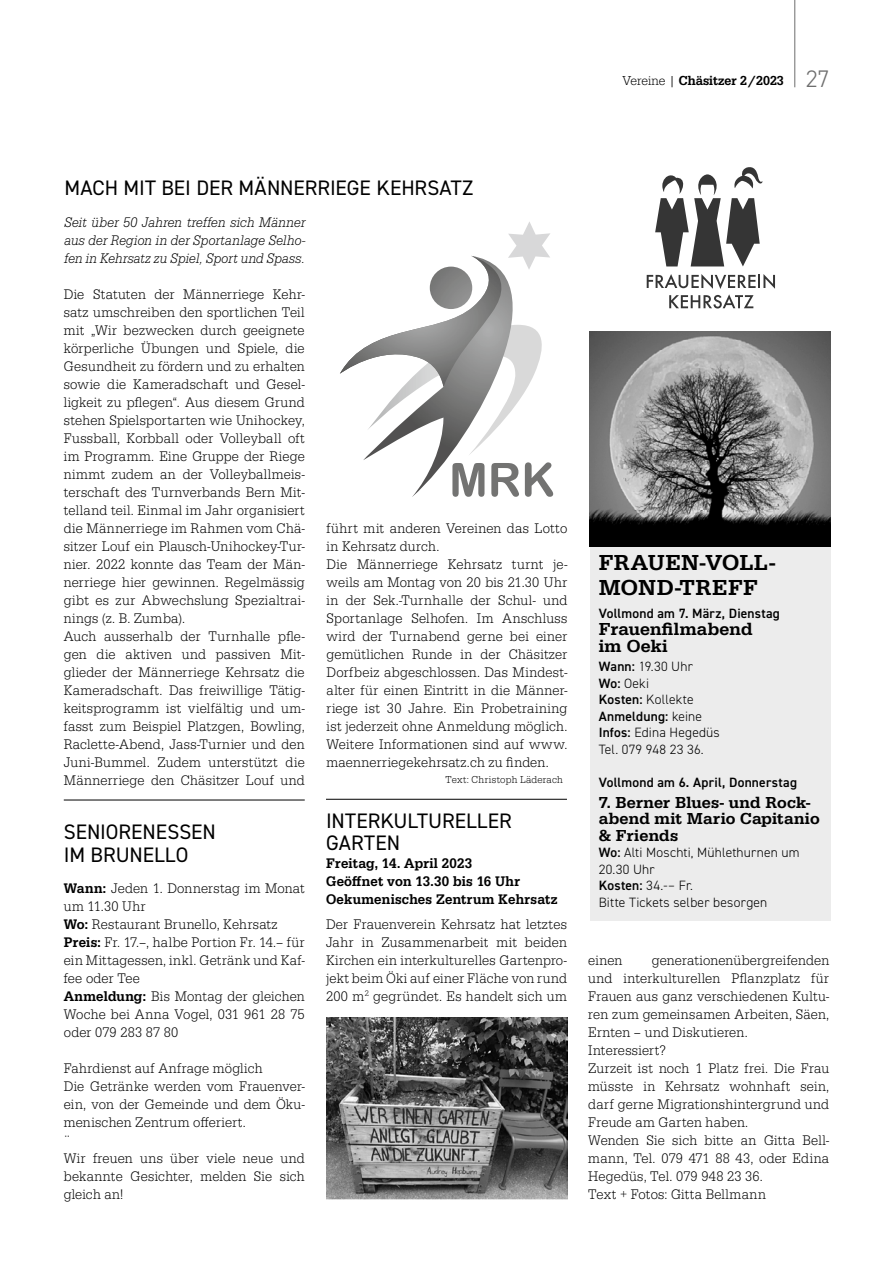
<style>
.page{position:relative;width:893px;height:1263px;background:#fff}
.page>*{position:absolute;margin:0;border:0;box-sizing:border-box;transform-origin:0 0}
.t1{font:500 22.5px/25.5px "Serifa";letter-spacing:.025em;color:#000}
.t2{font:21px/22.5px "DIN2014";letter-spacing:-.005em;color:#000}
.t3{font:500 18px/16.5px "Serifa";letter-spacing:.01em;color:#000}
.t4{font:500 16.5px/16.5px "Serifa";letter-spacing:.01em;color:#000}
.t5{font:300 14.4px/18px "Serifa";letter-spacing:.015em;color:#000;scale:.93 1}
.t6{font:italic 300 14.4px/18px "Serifa";letter-spacing:.015em;color:#000;text-align:justify;scale:.93 1}
.t7{font:500 14.4px/18px "Serifa";letter-spacing:.02em;color:#000;scale:.93 1}
.t8{font:300 13.5px/16.5px "DIN2014";letter-spacing:.01em;color:#000}
.t9{font:600 13.5px "DIN2014";letter-spacing:.015em;color:#000}
.t10{font:500 13.5px "Serifa";color:#000;scale:.93 1}
.t11{font:300 10.5px "Serifa";letter-spacing:.02em;color:#000;scale:.93 1}
.s1{font-weight:300}
.s2{font-family:"DIN2014";font-weight:300;font-size:24px;color:#6e6e6e}
.s3{font-weight:500}
.s4{font-weight:600}
</style>
<div class="page">
<hr style="left:794px;top:0;width:1px;height:87px;background:#6e6e6e">
<svg style="left:508px;top:222px;width:42px;height:34px"></svg>
<img style="left:363px;top:256px;width:191px;height:241px">
<img style="left:340px;top:256px;width:181px;height:131px">
<div style="left:590px;top:529px;width:241px;height:391px;background:#ececec"></div>
<img style="left:589px;top:332px;width:241px;height:215px">
<svg style="left:647px;top:274px;width:128px;height:34px"></svg>
<svg style="left:655px;top:167px;width:107px;height:99px"></svg>
<img style="left:326px;top:1017px;width:242px;height:182px">
<hr style="left:64px;top:800px;width:241px;height:1px;background:#000">
<hr style="left:326px;top:799px;width:241px;height:1px;background:#000">
<p class="t10" style="left:623px;top:73px;width:224px"><span class="s1">Vereine |</span> Chäsitzer 2 / 2023 <span class="s2">27</span></p>
<h2 class="t2" style="left:64px;top:176px;width:410px">MACH MIT BEI DER MÄNNERRIEGE KEHRSATZ</h2>
<p class="t6" style="left:64px;top:214px;width:261px">Seit über 50 Jahren treffen sich Männer aus der Region in der Sportanlage Selho&shy;fen in Kehrsatz zu Spiel, Sport und Spass.</p>
<p class="t5" style="left:64px;top:285px;width:261px">Die Statuten der Männerriege Kehr&shy;satz umschreiben den sportlichen Teil mit „Wir bezwecken durch geeignete körperliche Übungen und Spiele, die Gesundheit zu fördern und zu erhalten sowie die Kameradschaft und Gesel&shy;ligkeit zu pflegen“. Aus diesem Grund stehen Spielsportarten wie Unihockey, Fussball, Korbball oder Volleyball oft im Programm. Eine Gruppe der Riege nimmt zudem an der Volleyballmeis&shy;terschaft des Turnverbands Bern Mit&shy;telland teil. Einmal im Jahr organisiert die Männerriege im Rahmen vom Chä&shy;sitzer Louf ein Plausch-Unihockey-Tur&shy;nier. 2022 konnte das Team der Män&shy;nerriege hier gewinnen. Regelmässig gibt es zur Abwechslung Spezialtrai&shy;nings (z. B. Zumba).<br>Auch ausserhalb der Turnhalle pfle&shy;gen die aktiven und passiven Mit&shy;glieder der Männerriege Kehrsatz die Kameradschaft. Das freiwillige Tätig&shy;keitsprogramm ist vielfältig und um&shy;fasst zum Beispiel Platzgen, Bowling, Raclette-Abend, Jass-Turnier und den Juni-Bummel. Zudem unterstützt die Männerriege den Chäsitzer Louf und</p>
<h2 class="t2" style="left:64px;top:820px;width:154px">SENIORENESSEN<br>IM BRUNELLO</h2>
<p class="t5" style="left:64px;top:879px;width:261px"><span class="s3">Wann:</span> Jeden 1. Donnerstag im Monat um 11.30 Uhr<br><span class="s3">Wo:</span> Restaurant Brunello, Kehrsatz<br><span class="s3">Preis:</span> Fr. 17.–, halbe Portion Fr. 14.– für ein Mittagessen, inkl. Getränk und Kaf&shy;fee oder Tee<br><span class="s3">Anmeldung:</span> Bis Montag der gleichen<br>Woche bei Anna Vogel, 031 961 28 75 oder 079 283 87 80</p>
<p class="t5" style="left:64px;top:1059px;width:261px">Fahrdienst auf Anfrage möglich<br>Die Getränke werden vom Frauenver&shy;ein, von der Gemeinde und dem Öku&shy;menischen Zentrum offeriert.<br>¨<br>Wir freuen uns über viele neue und bekannte Gesichter, melden Sie sich gleich an!</p>
<p class="t5" style="left:327px;top:519px;width:260px">führt mit anderen Vereinen das Lotto in Kehrsatz durch.<br>Die Männerriege Kehrsatz turnt je&shy;weils am Montag von 20 bis 21.30 Uhr in der Sek.-Turnhalle der Schul- und Sportanlage Selhofen. Im Anschluss wird der Turnabend gerne bei einer gemütlichen Runde in der Chäsitzer Dorfbeiz abgeschlossen. Das Mindest&shy;alter für einen Eintritt in die Männer&shy;riege ist 30 Jahre. Ein Probetraining ist jederzeit ohne Anmeldung möglich.<br>Weitere Informationen sind auf www. maennerriegekehrsatz.ch zu finden.</p>
<p class="t11" style="left:446px;top:774px;width:128px">Text: Christoph Läderach</p>
<h2 class="t2" style="left:326px;top:809px;width:187px">INTERKULTURELLER<br>GARTEN</h2>
<p class="t7" style="left:326px;top:854px;width:251px">Freitag, 14. April 2023<br>Geöffnet von 13.30 bis 16 Uhr<br>Oekumenisches Zentrum Kehrsatz</p>
<p class="t5" style="left:326px;top:915px;width:261px;text-align:justify">Der Frauenverein Kehrsatz hat letztes Jahr in Zusammenarbeit mit beiden Kirchen ein interkulturelles Gartenpro&shy;jekt beim Öki auf einer Fläche von rund 200 m<sup>2</sup> gegründet. Es handelt sich um</p>
<h1 class="t1" style="left:599px;top:549px;width:178px">FRAUEN-VOLL-<br>MOND-TREFF</h1>
<p class="t9" style="left:599px;top:604px;width:183px">Vollmond am 7. März, Dienstag</p>
<p class="t3" style="left:599px;top:621px;width:155px">Frauenfilmabend im Oeki</p>
<p class="t8" style="left:599px;top:658px;width:123px"><span class="s4">Wann:</span> 19.30 Uhr<br><span class="s4">Wo:</span> Oeki<br><span class="s4">Kosten:</span> Kollekte<br><span class="s4">Anmeldung:</span> keine<br><span class="s4">Infos:</span> Edina Hegedüs<br>Tel. 079 948 23 36.</p>
<p class="t9" style="left:599px;top:773px;width:200px">Vollmond am 6. April, Donnerstag</p>
<p class="t4" style="left:599px;top:794px;width:223px">7. Berner Blues- und Rock&shy;abend mit Mario Capitanio &amp; Friends</p>
<p class="t8" style="left:599px;top:844px;width:202px"><span class="s4">Wo:</span> Alti Moschti, Mühlethurnen um<br>20.30 Uhr<br><span class="s4">Kosten:</span> 34.-– Fr.<br>Bitte Tickets selber besorgen</p>
<p class="t5" style="left:588px;top:951px;width:261px;text-indent:64px">generationenübergreifenden und interkulturellen Pflanzplatz für<br>Frauen aus ganz verschiedenen Kultu&shy;ren zum gemeinsamen Arbeiten, Säen,<br>Ernten – und Diskutieren.<br>Interessiert?<br>Zurzeit ist noch 1 Platz frei. Die Frau müsste in Kehrsatz wohnhaft sein, darf gerne Migrationshintergrund und<br>Freude am Garten haben.<br>Wenden Sie sich bitte an Gitta Bell&shy;mann, Tel. 079 471 88 43, oder Edina<br>Hegedüs, Tel. 079 948 23 36.<br>Text + Fotos: Gitta Bellmann</p>
<p class="t5" style="left:588px;top:951px;width:38px">einen</p>
</div>
